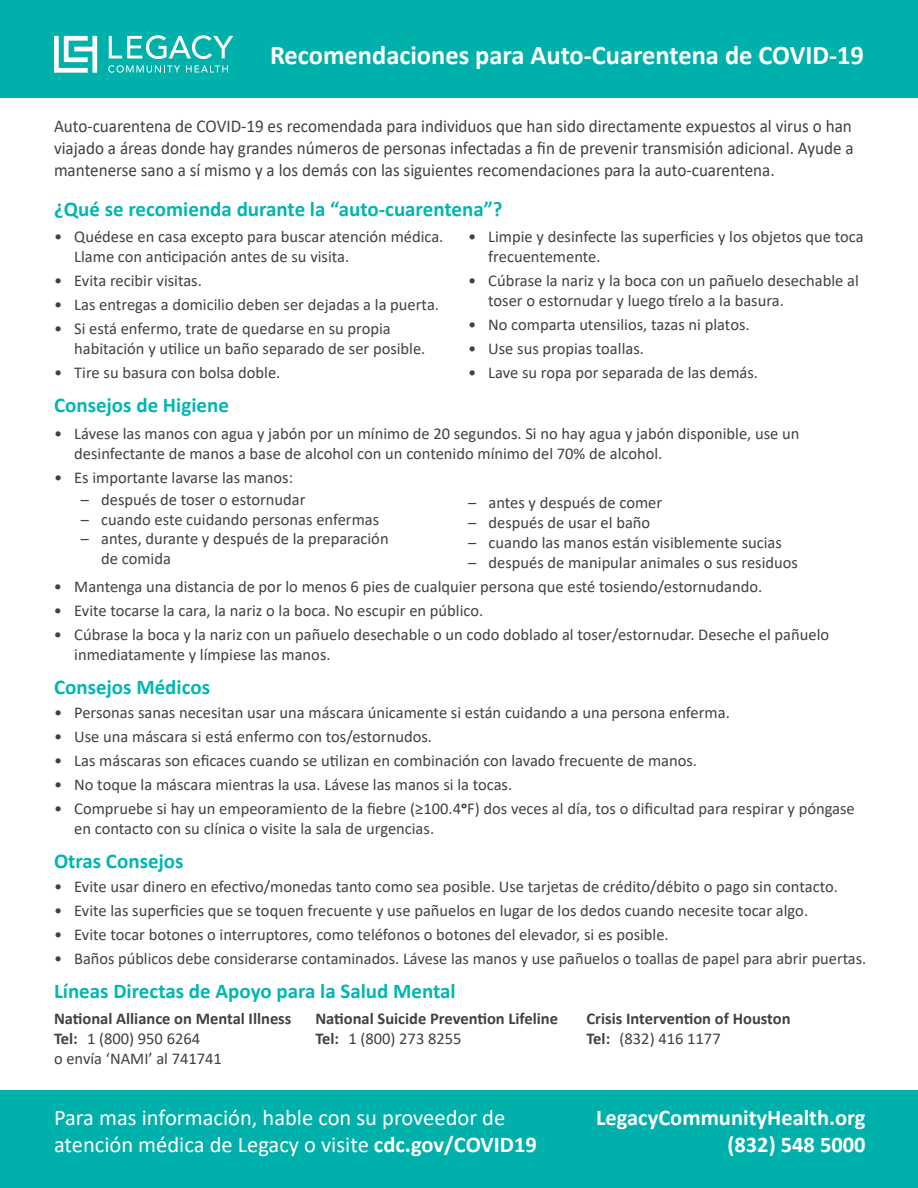
<style>
.page{position:relative;width:918px;height:1188px;background:#fff}
.page>*{position:absolute;margin:0;border:0;box-sizing:border-box;transform-origin:0 0}
.t1{font:700 27px "Calibri";color:#fff}
.t2{font:22.5px/27px "Calibri";color:#fff}
.t3{font:700 22.5px/27px "Calibri";color:#fff;text-align:right}
.t4{font:700 21px "Calibri";color:#00b6b1}
.t5{font:18px/21.6px "Calibri";color:#414142;text-align:justify;scale:.95 1}
.t6{font:16.5px/19.8px "Calibri";color:#414142}
.t7{font:700 16.5px/19.8px "Calibri";color:#414142}
.s1{font-weight:700}
.s2{font-weight:400}
</style>
<div class="page">
<div style="left:0;top:0;width:918px;height:97px;background:#00b0ab"></div>
<div style="left:0;top:1090px;width:918px;height:98px;background:#00b0ab"></div>
<svg style="left:54px;top:36px;width:43px;height:37px"></svg>
<svg style="left:109px;top:35px;width:124px;height:24px"></svg>
<svg style="left:108px;top:65px;width:72px;height:8px"></svg>
<svg style="left:186px;top:65px;width:42px;height:7px"></svg>
<h1 class="t1" style="left:270px;top:36px;width:595px">Recomendaciones para Auto-Cuarentena de COVID-19</h1>
<p class="t5" style="left:54px;top:115px;width:843px">Auto-cuarentena de COVID-19 es recomendada para individuos que han sido directamente expuestos al virus o han viajado a áreas donde hay grandes números de personas infectadas a fin de prevenir transmisión adicional. Ayude a mantenerse sano a sí mismo y a los demás con las siguientes recomendaciones para la auto-cuarentena.</p>
<p class="t4" style="left:54px;top:194px;width:450px">¿Qué se recomienda durante la “auto-cuarentena”?</p>
<p class="t6" style="left:74px;top:226px;width:371px;text-indent:-20px">• Quédese en casa excepto para buscar atención médica.<br>Llame con anticipación antes de su visita.</p>
<p class="t6" style="left:54px;top:270px;width:149px">• Evita recibir visitas.</p>
<p class="t6" style="left:54px;top:294px;width:387px">• Las entregas a domicilio deben ser dejadas a la puerta.</p>
<p class="t6" style="left:74px;top:318px;width:353px;text-indent:-20px">• Si está enfermo, trate de quedarse en su propia habitación y utilice un baño separado de ser posible.</p>
<p class="t6" style="left:54px;top:362px;width:228px">• Tire su basura con bolsa doble.</p>
<p class="t6" style="left:488px;top:226px;width:377px;text-indent:-20px">• Limpie y desinfecte las superficies y los objetos que toca frecuentemente.</p>
<p class="t6" style="left:488px;top:270px;width:372px;text-indent:-20px">• Cúbrase la nariz y la boca con un pañuelo desechable al toser o estornudar y luego tírelo a la basura.</p>
<p class="t6" style="left:468px;top:314px;width:283px">• No comparta utensilios, tazas ni platos.</p>
<p class="t6" style="left:468px;top:338px;width:177px">• Use sus propias toallas.</p>
<p class="t6" style="left:468px;top:362px;width:292px">• Lave su ropa por separada de las demás.</p>
<p class="t4" style="left:54px;top:391px;width:176px">Consejos de Higiene</p>
<p class="t6" style="left:74px;top:423px;width:727px;text-indent:-20px">• Lávese las manos con agua y jabón por un mínimo de 20 segundos. Si no hay agua y jabón disponible, use un desinfectante de manos a base de alcohol con un contenido mínimo del 70% de alcohol.</p>
<p class="t6" style="left:54px;top:467px;width:241px">• Es importante lavarse las manos:</p>
<p class="t6" style="left:81px;top:489px;width:226px">– después de toser o estornudar</p>
<p class="t6" style="left:81px;top:509px;width:300px">– cuando este cuidando personas enfermas</p>
<p class="t6" style="left:101px;top:529px;width:289px;text-indent:-20px">– antes, durante y después de la preparación de comida</p>
<p class="t6" style="left:468px;top:492px;width:195px">– antes y después de comer</p>
<p class="t6" style="left:468px;top:512px;width:184px">– después de usar el baño</p>
<p class="t6" style="left:468px;top:532px;width:315px">– cuando las manos están visiblemente sucias</p>
<p class="t6" style="left:468px;top:552px;width:331px">– después de manipular animales o sus residuos</p>
<p class="t6" style="left:54px;top:576px;width:710px">• Mantenga una distancia de por lo menos 6 pies de cualquier persona que esté tosiendo/estornudando.</p>
<p class="t6" style="left:54px;top:600px;width:431px">• Evite tocarse la cara, la nariz o la boca. No escupir en público.</p>
<p class="t6" style="left:74px;top:624px;width:756px;text-indent:-20px">• Cúbrase la boca y la nariz con un pañuelo desechable o un codo doblado al toser/estornudar. Deseche el pañuelo inmediatamente y límpiese las manos.</p>
<p class="t4" style="left:54px;top:672px;width:158px">Consejos Médicos</p>
<p class="t6" style="left:54px;top:702px;width:677px">• Personas sanas necesitan usar una máscara únicamente si están cuidando a una persona enferma.</p>
<p class="t6" style="left:54px;top:726px;width:380px">• Use una máscara si está enfermo con tos/estornudos.</p>
<p class="t6" style="left:54px;top:750px;width:645px">• Las máscaras son eficaces cuando se utilizan en combinación con lavado frecuente de manos.</p>
<p class="t6" style="left:54px;top:774px;width:460px">• No toque la máscara mientras la usa. Lávese las manos si la tocas.</p>
<p class="t6" style="left:74px;top:798px;width:782px;text-indent:-20px">• Compruebe si hay un empeoramiento de la fiebre (≥100.4<span class="s1">o</span>F) dos veces al día, tos o dificultad para respirar y póngase en contacto con su clínica o visite la sala de urgencias.</p>
<p class="t4" style="left:54px;top:846px;width:131px">Otras Consejos</p>
<p class="t6" style="left:54px;top:876px;width:785px">• Evite usar dinero en efectivo/monedas tanto como sea posible. Use tarjetas de crédito/débito o pago sin contacto.</p>
<p class="t6" style="left:54px;top:900px;width:756px">• Evite las superficies que se toquen frecuente y use pañuelos en lugar de los dedos cuando necesite tocar algo.</p>
<p class="t6" style="left:54px;top:924px;width:616px">• Evite tocar botones o interruptores, como teléfonos o botones del elevador, si es posible.</p>
<p class="t6" style="left:54px;top:949px;width:814px">• Baños públicos debe considerarse contaminados. Lávese las manos y use pañuelos o toallas de papel para abrir puertas.</p>
<p class="t4" style="left:54px;top:976px;width:403px">Líneas Directas de Apoyo para la Salud Mental</p>
<p class="t7" style="left:54px;top:1009px;width:239px">National Alliance on Mental Illness<br>Tel: <span class="s2">1 (800) 950 6264<br>o envía ‘NAMI’ al 741741</span></p>
<p class="t7" style="left:315px;top:1009px;width:244px">National Suicide Prevention Lifeline<br>Tel: <span class="s2">1 (800) 273 8255</span></p>
<p class="t7" style="left:587px;top:1009px;width:205px">Crisis Intervention of Houston<br>Tel: <span class="s2">(832) 416 1177</span></p>
<h2 class="t2" style="left:54px;top:1104px;width:484px">Para mas información, hable con su proveedor de atención médica de Legacy o visite <span class="s1">cdc.gov/COVID19</span></h2>
<h2 class="t3" style="left:596px;top:1104px;width:271px">LegacyCommunityHealth.org (832) 548 5000</h2>
</div>
